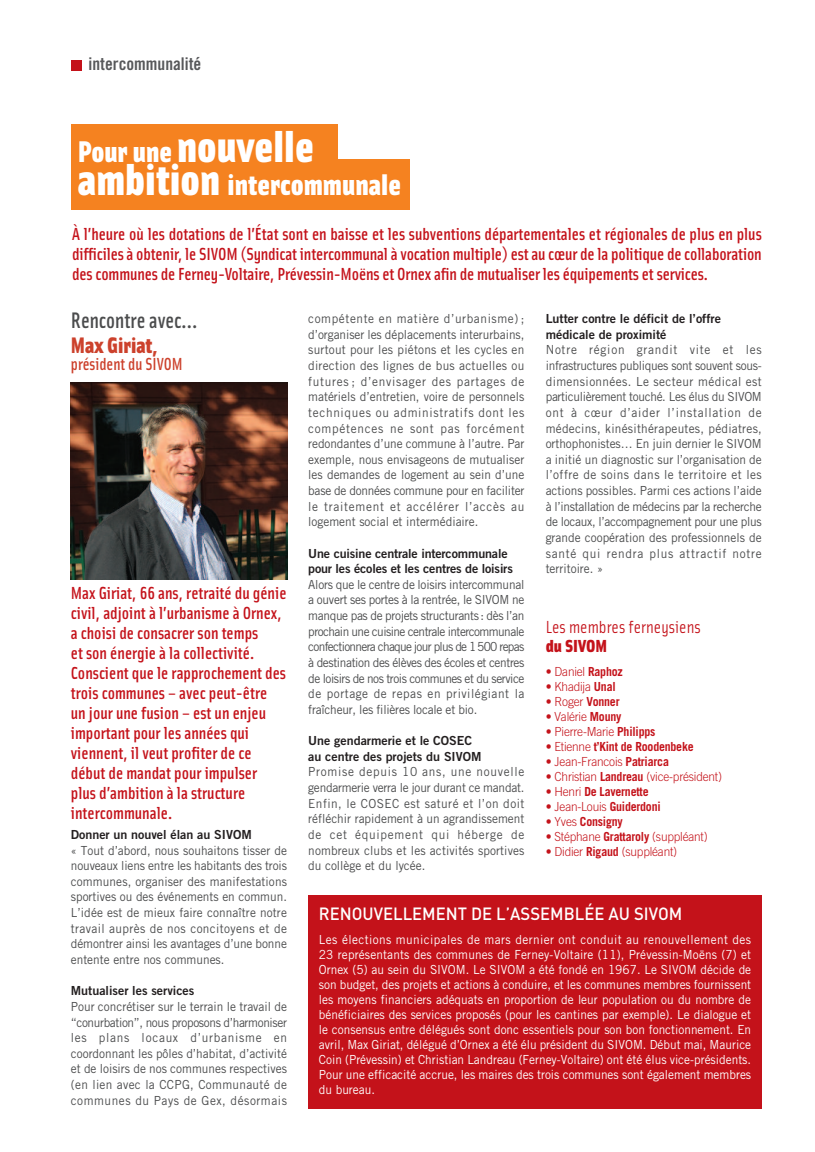
<style>
.page{position:relative;width:815px;height:1152px;background:#fff}
.page>*{position:absolute;margin:0;border:0;box-sizing:border-box;transform-origin:0 0}
.t1{font:45px "Solex Black Lining";color:#fff;scale:.95 1}
.t2{font:30px "Solex Black Lining";color:#fff;scale:.95 1}
.t3{font:22.5px "Solex Medium Lining";color:#4b4c4d;scale:.95 1}
.t4{font:22.5px "Solex Black Lining";color:#cc412c;scale:.95 1}
.t5{font:17.5px/20px "Solex Medium Lining";color:#c4121a}
.t6{font:500 17.5px "DIN";color:#fff;scale:.95 1}
.t7{font:17.5px "Solex Regular Lining";color:#c4121a}
.t8{font:17.5px "Trade Gothic LT Std Bd Cn 20";color:#57585a}
.t9{font:17.5px "Solex Medium Lining";color:#cc412c;scale:.95 1}
.t10{font:17.5px "Solex Black Lining";color:#c4121a}
.t11{font:12.5px/15.6px "Trade Gothic LT Std";letter-spacing:.01em;color:#4b4c4d;text-align:justify;scale:.95 1}
.t12{font:12.5px/15px "Trade Gothic LT Std";color:#fff;text-align:justify;scale:.95 1}
.t13{font:12.5px/15.6px "Trade Gothic LT Std Bd 2";color:#231f20}
.t14{font:300 12.5px "Trade Gothic LT Std";letter-spacing:-.015em;color:#c4121a;scale:.95 1}
.t15{font:700 12.5px "Trade Gothic LT Std";letter-spacing:-.015em;color:#c4121a;scale:.95 1}
.s1{font-size:30px}
.s2{font-size:45px}
.s3{font-weight:300}
.s4{font-weight:700}
</style>
<div class="page">
<div style="left:71px;top:60px;width:10px;height:11px;background:#c4121a"></div>
<img style="left:71px;top:383px;width:216px;height:196px">
<div style="left:308px;top:895px;width:454px;height:214px;background:#c4121a"></div>
<div style="left:71px;top:159px;width:339px;height:50px;background:#f58220"></div>
<div style="left:71px;top:124px;width:266px;height:44px;background:#f58220"></div>
<h3 class="t8" style="left:89px;top:58px;width:114px">intercommunalité</h3>
<h1 class="t1" style="left:78px;top:120px;width:250px"><span class="s1">Pour une</span> nouvelle</h1>
<h2 class="t2" style="left:78px;top:167px;width:342px"><span class="s2">ambition</span> intercommunale</h2>
<p class="t5" style="left:72px;top:223px;width:691px;text-align:justify">À l’heure où les dotations de l’État sont en baisse et les subventions départementales et régionales de plus en plus difficiles à obtenir, le SIVOM (Syndicat intercommunal à vocation multiple) est au cœur de la politique de collaboration des communes de Ferney-Voltaire, Prévessin-Moëns et Ornex afin de mutualiser les équipements et services.</p>
<h3 class="t3" style="left:71px;top:307px;width:135px">Rencontre avec…</h3>
<h3 class="t4" style="left:71px;top:332px;width:93px">Max Giriat,</h3>
<h3 class="t9" style="left:71px;top:354px;width:119px">président du SIVOM</h3>
<p class="t5" style="left:71px;top:583px;width:217px">Max Giriat, 66 ans, retraité du génie civil, adjoint à l’urbanisme à Ornex, a choisi de consacrer son temps<br>et son énergie à la collectivité.<br>Conscient que le rapprochement des trois communes – avec peut-être un jour une fusion – est un enjeu important pour les années qui viennent, il veut profiter de ce début de mandat pour impulser plus d’ambition à la structure intercommunale.</p>
<p class="t13" style="left:71px;top:828px;width:182px">Donner un nouvel élan au SIVOM</p>
<p class="t11" style="left:71px;top:843px;width:229px">« Tout d’abord, nous souhaitons tisser de nouveaux liens entre les habitants des trois communes, organiser des manifestations sportives ou des événements en commun.<br>L’idée est de mieux faire connaître notre travail auprès de nos concitoyens et de démontrer ainsi les avantages d’une bonne entente entre nos communes.</p>
<p class="t13" style="left:71px;top:984px;width:125px">Mutualiser les services</p>
<p class="t11" style="left:71px;top:999px;width:229px">Pour concrétiser sur le terrain le travail de “conurbation”, nous proposons d’harmoniser les plans locaux d’urbanisme en coordonnant les pôles d’habitat, d’activité et de loisirs de nos communes respectives (en lien avec la CCPG, Communauté de communes du Pays de Gex, désormais</p>
<p class="t11" style="left:308px;top:312px;width:229px">compétente en matière d’urbanisme) ; d’organiser les déplacements interurbains, surtout pour les piétons et les cycles en direction des lignes de bus actuelles ou futures ; d’envisager des partages de matériels d’entretien, voire de personnels techniques ou administratifs dont les compétences ne sont pas forcément redondantes d’une commune à l’autre. Par exemple, nous envisageons de mutualiser les demandes de logement au sein d’une base de données commune pour en faciliter le traitement et accélérer l’accès au logement social et intermédiaire.</p>
<p class="t13" style="left:308px;top:546px;width:206px">Une cuisine centrale intercommunale pour les écoles et les centres de loisirs</p>
<p class="t11" style="left:308px;top:578px;width:229px">Alors que le centre de loisirs intercommunal a ouvert ses portes à la rentrée, le SIVOM ne manque pas de projets structurants: dès l’an prochain une cuisine centrale intercommunale confectionnera chaque jour plus de 1500 repas à destination des élèves des écoles et centres de loisirs de nos trois communes et du service de portage de repas en privilégiant la fraîcheur, les filières locale et bio.</p>
<p class="t13" style="left:308px;top:734px;width:175px">Une gendarmerie et le COSEC au centre des projets du SIVOM</p>
<p class="t11" style="left:308px;top:765px;width:229px">Promise depuis 10 ans, une nouvelle gendarmerie verra le jour durant ce mandat.<br>Enfin, le COSEC est saturé et l’on doit réfléchir rapidement à un agrandissement de cet équipement qui héberge de nombreux clubs et les activités sportives du collège et du lycée.</p>
<p class="t13" style="left:546px;top:312px;width:177px">Lutter contre le déficit de l’offre médicale de proximité</p>
<p class="t11" style="left:546px;top:343px;width:229px">Notre région grandit vite et les infrastructures publiques sont souvent sous&shy;dimensionnées. Le secteur médical est particulièrement touché. Les élus du SIVOM ont à cœur d’aider l’installation de médecins, kinésithérapeutes, pédiatres, orthophonistes… En juin dernier le SIVOM a initié un diagnostic sur l’organisation de l’offre de soins dans le territoire et les actions possibles. Parmi ces actions l’aide à l’installation de médecins par la recherche de locaux, l’accompagnement pour une plus grande coopération des professionnels de santé qui rendra plus attractif notre territoire. »</p>
<h3 class="t7" style="left:546px;top:617px;width:157px">Les membres ferneysiens</h3>
<h3 class="t10" style="left:546px;top:636px;width:63px">du SIVOM</h3>
<p class="t15" style="left:546px;top:666px;width:83px">• <span class="s3">Daniel</span> Raphoz</p>
<p class="t14" style="left:546px;top:681px;width:75px">• Khadija <span class="s4">unal</span></p>
<p class="t14" style="left:546px;top:696px;width:79px">• Roger <span class="s4">Vonner</span></p>
<p class="t14" style="left:546px;top:711px;width:81px">• Valérie <span class="s4">Mouny</span></p>
<p class="t14" style="left:546px;top:726px;width:117px">• Pierre-Marie <span class="s4">Philipps</span></p>
<p class="t15" style="left:546px;top:741px;width:157px"><span class="s3">• Etienne</span> t’Kint de Roodenbeke</p>
<p class="t14" style="left:546px;top:756px;width:131px">• Jean-Francois <span class="s4">Patriarca</span></p>
<p class="t14" style="left:546px;top:771px;width:187px">• Christian <span class="s4">Landreau</span> (vice-président)</p>
<p class="t15" style="left:546px;top:786px;width:110px"><span class="s3">• Henri</span> De Lavernette</p>
<p class="t14" style="left:546px;top:801px;width:123px">• Jean-Louis <span class="s4">guiderdoni</span></p>
<p class="t15" style="left:546px;top:816px;width:83px"><span class="s3">• Yves</span> Consigny</p>
<p class="t14" style="left:546px;top:831px;width:172px">• Stéphane <span class="s4">grattaroly</span> (suppléant)</p>
<p class="t14" style="left:546px;top:846px;width:140px">• Didier <span class="s4">Rigaud</span> (suppléant)</p>
<h3 class="t6" style="left:319px;top:903px;width:384px">RENOUVELLEMENT DE L’ASSEMBLÉE AU SIVOM</h3>
<p class="t12" style="left:319px;top:933px;width:457px">Les élections municipales de mars dernier ont conduit au renouvellement des 23 représentants des communes de Ferney-Voltaire (11), Prévessin-Moëns (7) et Ornex (5) au sein du SIVOM. Le SIVOM a été fondé en 1967. Le SIVOM décide de son budget, des projets et actions à conduire, et les communes membres fournissent les moyens financiers adéquats en proportion de leur population ou du nombre de bénéficiaires des services proposés (pour les cantines par exemple). Le dialogue et le consensus entre délégués sont donc essentiels pour son bon fonctionnement. En avril, Max Giriat, délégué d’Ornex a été élu président du SIVOM. Début mai, Maurice Coin (Prévessin) et Christian Landreau (Ferney-Voltaire) ont été élus vice-présidents.<br>Pour une efficacité accrue, les maires des trois communes sont également membres du bureau.</p>
</div>
